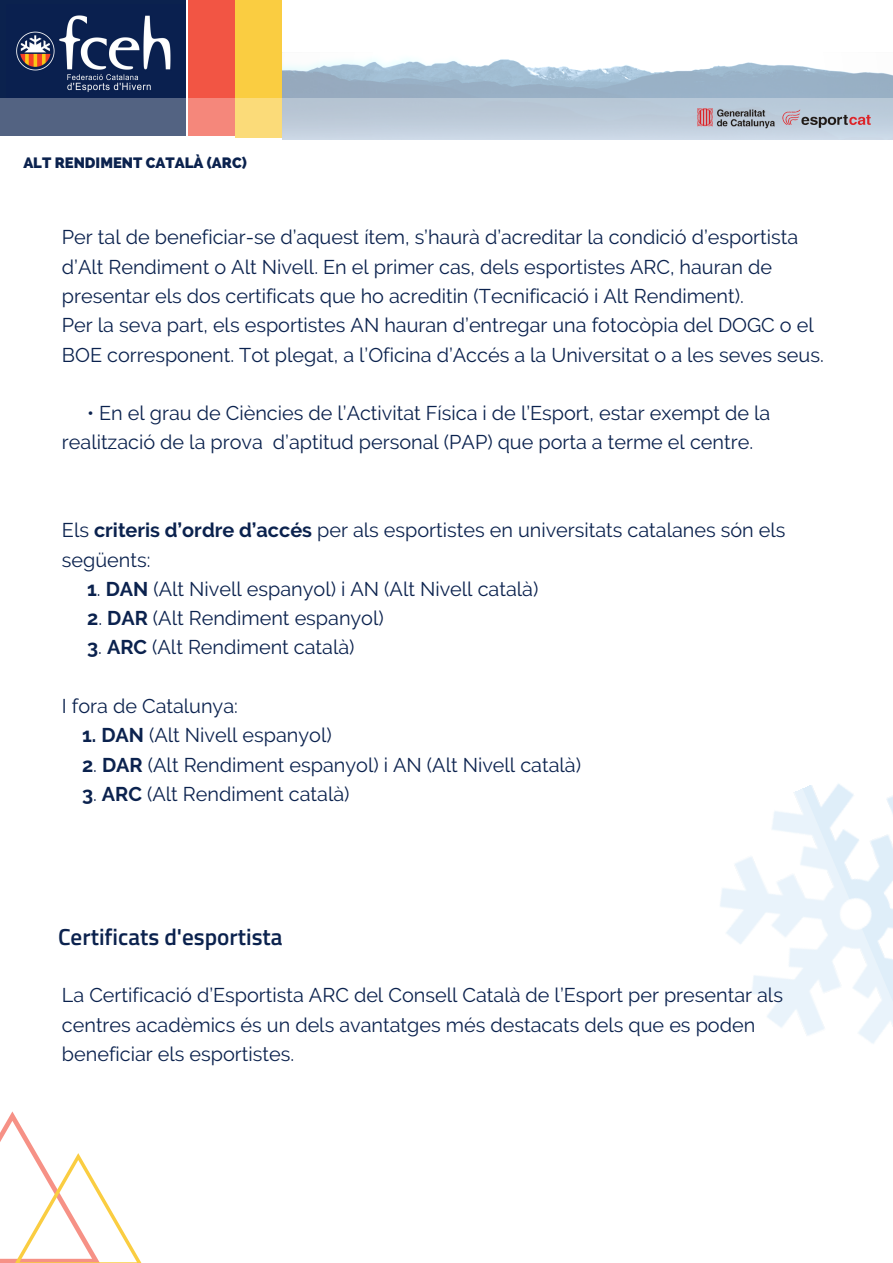
<style>
.page{position:relative;width:893px;height:1263px;background:#fff}
.page>*{position:absolute;margin:0;border:0;box-sizing:border-box;transform-origin:0 0}
.t1{font:600 23.25px "Titillium Web";color:#0b224e}
.t2{font:19.8px/29.2px "Raleway";color:#0b224e}
.t3{font:800 14.85px "Raleway";color:#0b224e}
.s1{font-weight:700}
</style>
<div class="page">
<div style="left:0;top:0;width:186px;height:135px;background:#0b224e"></div>
<div style="left:188px;top:0;width:46px;height:135px;background:#f25544"></div>
<img style="left:16px;top:15px;width:155px;height:77px">
<div style="left:235px;top:0;width:46px;height:137px;background:#facd41"></div>
<svg style="left:283px;top:59px;width:610px;height:39px;fill:#9ab2c9"></svg>
<svg style="left:0;top:98px;width:893px;height:42px;background:#b0b5bf"></svg>
<img style="left:697px;top:108px;width:93px;height:25px">
<img style="left:783px;top:109px;width:87px;height:18px">
<img style="left:720px;top:784px;width:173px;height:260px">
<svg style="left:0;top:1111px;width:142px;height:152px"></svg>
<p class="t3" style="left:23px;top:154px;width:225px">ALT RENDIMENT CATALÀ (ARC)</p>
<p class="t2" style="left:62px;top:223px;width:763px">Per tal de beneficiar-se d’aquest ítem, s’haurà d’acreditar la condició d’esportista d’Alt Rendiment o Alt Nivell. En el primer cas, dels esportistes ARC, hauran de presentar els dos certificats que ho acreditin (Tecnificació i Alt Rendiment).<br>Per la seva part, els esportistes AN hauran d’entregar una fotocòpia del DOGC o el BOE corresponent. Tot plegat, a l’Oficina d’Accés a la Universitat o a les seves seus.</p>
<p class="t2" style="left:62px;top:398px;width:710px;text-indent:25px">• En el grau de Ciències de l’Activitat Física i de l’Esport, estar exempt de la realització de la prova d’aptitud personal (PAP) que porta a terme el centre.</p>
<p class="t2" style="left:62px;top:516px;width:725px">Els <span class="s1">criteris d’ordre d’accés</span> per als esportistes en universitats catalanes són els següents:</p>
<p class="t2" style="left:87px;top:574px;width:453px"><span class="s1">1</span>. <span class="s1">DAN</span> (Alt Nivell espanyol) i AN (Alt Nivell català)</p>
<p class="t2" style="left:87px;top:603px;width:298px"><span class="s1">2</span>. <span class="s1">DAR</span> (Alt Rendiment espanyol)</p>
<p class="t2" style="left:87px;top:633px;width:269px"><span class="s1">3</span>. <span class="s1">ARC</span> (Alt Rendiment català)</p>
<p class="t2" style="left:62px;top:691px;width:177px">I fora de Catalunya:</p>
<p class="t2" style="left:82px;top:721px;width:251px"><span class="s1">1. DAN</span> (Alt Nivell espanyol)</p>
<p class="t2" style="left:82px;top:750px;width:500px"><span class="s1">2</span>. <span class="s1">DAR</span> (Alt Rendiment espanyol) i AN (Alt Nivell català)</p>
<p class="t2" style="left:82px;top:779px;width:269px"><span class="s1">3</span>. <span class="s1">ARC</span> (Alt Rendiment català)</p>
<p class="t1" style="left:58px;top:918px;width:226px">Certificats d'esportista</p>
<p class="t2" style="left:62px;top:981px;width:723px">La Certificació d’Esportista ARC del Consell Català de l’Esport per presentar als centres acadèmics és un dels avantatges més destacats dels que es poden beneficiar els esportistes.</p>
</div>
